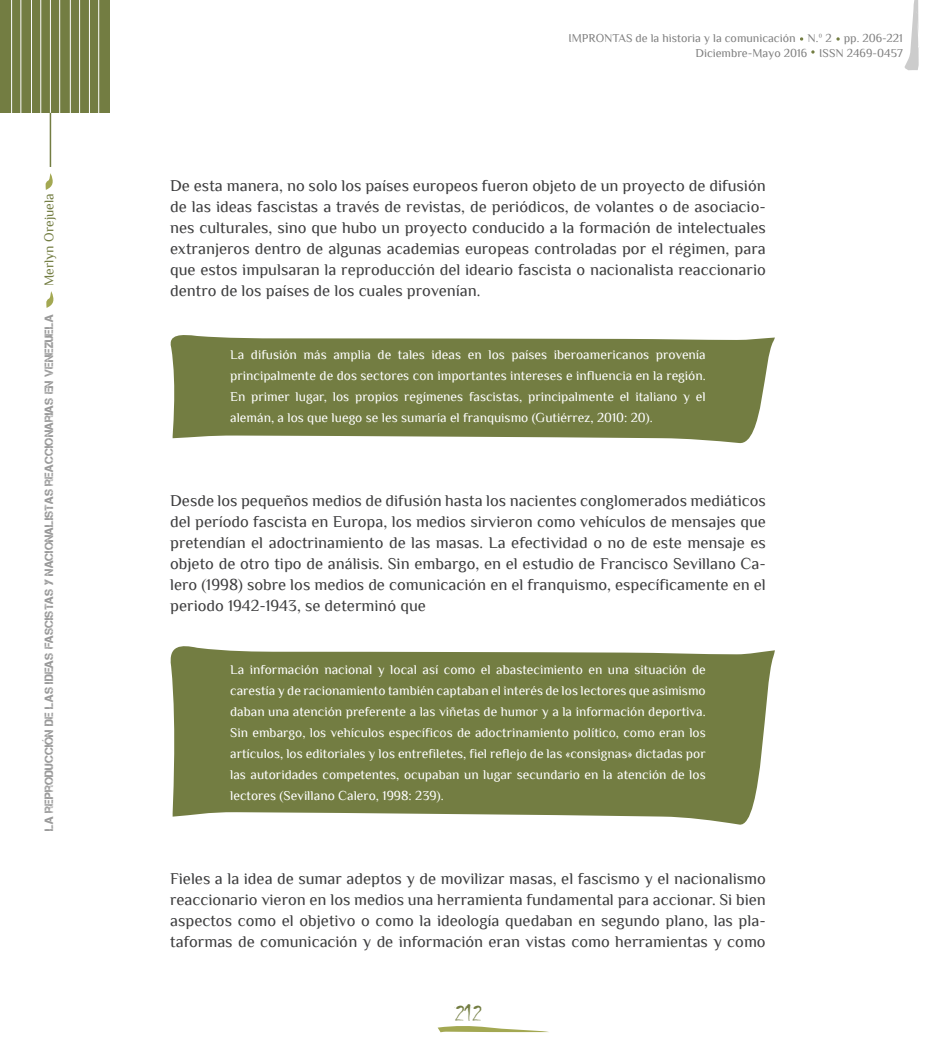
<style>
.page{position:relative;width:936px;height:1063px;background:#fff}
.page>*{position:absolute;margin:0;border:0;box-sizing:border-box;transform-origin:0 0}
.t1{font:24px "Chiller";color:#737d42}
.tx_principal{font:16.5px/21px "Philosopher";color:#3e3e3f;text-align:justify}
.cita_a_bando_blanca{font:13.5px/21px "Philosopher";color:#fff;text-align:justify}
.t2{font:13.5px "Philosopher";letter-spacing:-.005em;color:#737d42}
.t3{font:12px/14.4px "Philosopher";color:#808080;text-align:right}
.t4{font:12px "Captureit";color:#999}
</style>
<div class="page">
<hr style="left:50px;top:48px;width:1px;height:119px;background:#737d42">
<div style="left:0;top:0;width:109px;height:113px;background:#737d42"></div>
<hr style="left:11px;top:0;width:1px;height:139px;background:#fff">
<hr style="left:89px;top:0;width:1px;height:139px;background:#fff">
<hr style="left:50px;top:0;width:1px;height:113px;background:#fff">
<hr style="left:31px;top:0;width:1px;height:139px;background:#fff">
<hr style="left:70px;top:0;width:1px;height:139px;background:#fff">
<hr style="left:21px;top:0;width:1px;height:139px;background:#fff">
<hr style="left:98px;top:0;width:1px;height:139px;background:#fff">
<hr style="left:59px;top:0;width:1px;height:139px;background:#fff">
<hr style="left:40px;top:0;width:1px;height:139px;background:#fff">
<hr style="left:79px;top:0;width:1px;height:139px;background:#fff">
<svg style="left:904px;top:0;width:15px;height:70px"></svg>
<svg style="left:46px;top:291px;width:8px;height:17px"></svg>
<svg style="left:45px;top:173px;width:8px;height:17px"></svg>
<svg style="left:437px;top:1026px;width:112px;height:6px"></svg>
<svg style="left:811px;top:50px;width:3px;height:4px"></svg>
<svg style="left:800px;top:37px;width:3px;height:4px"></svg>
<svg style="left:170px;top:335px;width:604px;height:109px;background:#838b57"></svg>
<svg style="left:170px;top:646px;width:604px;height:179px;background:#828b56"></svg>
<p class="t2" style="left:42px;top:286px;width:94px;rotate:-90deg">Merlyn Orejuela</p>
<p class="t4" style="left:42px;top:831px;width:518px;rotate:-90deg">La reproducción de las ideas fascistas y nacionalistas reaccionarias en Venezuela</p>
<p class="t3" style="left:568px;top:31px;width:336px">IMPRONTAS de la historia y la comunicación N.º 2 pp. 206-221<br>Diciembre-Mayo 2016 ISSN 2469-0457</p>
<p class="tx_principal" style="left:170px;top:175px;width:597px">De esta manera, no solo los países europeos fueron objeto de un proyecto de difusión de las ideas fascistas a través de revistas, de periódicos, de volantes o de asociacio&shy;nes culturales, sino que hubo un proyecto conducido a la formación de intelectuales extranjeros dentro de algunas academias europeas controladas por el régimen, para que estos impulsaran la reproducción del ideario fascista o nacionalista reaccionario dentro de los países de los cuales provenían.</p>
<p class="cita_a_bando_blanca" style="left:230px;top:344px;width:477px">La difusión más amplia de tales ideas en los países iberoamericanos provenía principalmente de dos sectores con importantes intereses e influencia en la región.<br>En primer lugar, los propios regímenes fascistas, principalmente el italiano y el alemán, a los que luego se les sumaría el franquismo (Gutiérrez, 2010: 20).</p>
<p class="tx_principal" style="left:170px;top:490px;width:597px">Desde los pequeños medios de difusión hasta los nacientes conglomerados mediáticos del período fascista en Europa, los medios sirvieron como vehículos de mensajes que pretendían el adoctrinamiento de las masas. La efectividad o no de este mensaje es objeto de otro tipo de análisis. Sin embargo, en el estudio de Francisco Sevillano Ca&shy;lero (1998) sobre los medios de comunicación en el franquismo, específicamente en el periodo 1942-1943, se determinó que</p>
<p class="cita_a_bando_blanca" style="left:230px;top:659px;width:477px">La información nacional y local así como el abastecimiento en una situación de carestía y de racionamiento también captaban el interés de los lectores que asimismo daban una atención preferente a las viñetas de humor y a la información deportiva.<br>Sin embargo, los vehículos específicos de adoctrinamiento político, como eran los artículos, los editoriales y los entrefiletes, fiel reflejo de las «consignas» dictadas por las autoridades competentes, ocupaban un lugar secundario en la atención de los lectores (Sevillano Calero, 1998: 239).</p>
<p class="tx_principal" style="left:170px;top:868px;width:597px">Fieles a la idea de sumar adeptos y de movilizar masas, el fascismo y el nacionalismo reaccionario vieron en los medios una herramienta fundamental para accionar. Si bien aspectos como el objetivo o como la ideología quedaban en segundo plano, las pla&shy;taformas de comunicación y de información eran vistas como herramientas y como</p>
<h1 class="t1" style="left:455px;top:1000px;width:29px">212</h1>
</div>
